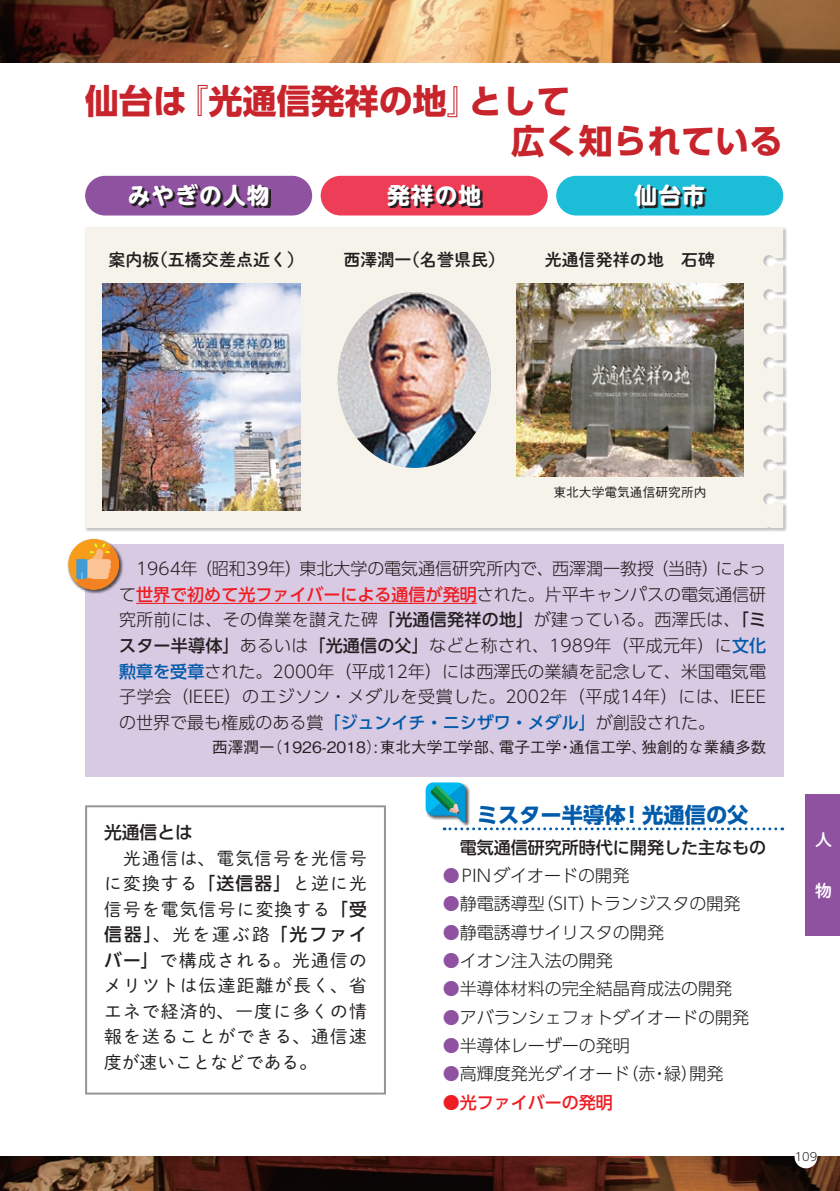
<style>
.page{position:relative;width:840px;height:1191px;background:#fff}
.page>*{position:absolute;margin:0;border:0;box-sizing:border-box;transform-origin:0 0}
.t1{font:700 34px/39.6px "UD Shin Go Pro";color:#c8242b}
.t2{font:700 22.6px "UD Shin M Go Pro";letter-spacing:.05em;color:#fff}
.t3{font:700 21.2px "UD Shin Go Pro";color:#015aaa}
.t4{font:17.8px/25.6px "Shuei M Go Std L";letter-spacing:.07em;color:#231f20;text-align:justify}
.t5{font:500 17.8px "UD Shin Go Pro";letter-spacing:.06em;color:#231f20}
.t6{font:300 17px/25.6px "UD Shin Go Pro";color:#231f20;text-align:justify}
.t7{font:17px "Shuei M Go Std B";color:#231f20}
.t8{font:500 17px "UD Shin Go Pro";color:#231f20}
.t9{font:500 17px "UD Shin Go Pro";color:#ee1d23}
.t10{font:17px "Shuei M Go Std B";color:#fff}
.t11{font:500 15.6px "Gothic BBB Pr 5";color:#231f20}
.t12{font:500 12.8px "Gothic BBB Pr 5";color:#231f20}
.t13{font:300 11.4px "UD Shin Go Pro";color:#231f20}
.s1{font-weight:500;color:#ee1d23}
.s2{font-weight:500}
.s3{font-weight:500;color:#015aaa}
.s4{font-family:"UD Shin Go Pro";font-weight:500}
.s5{font-family:"Shuei M Go Std L";font-weight:400}
.s6{color:#8e52a1}
.s7{font-weight:300}
</style>
<div class="page">
<img style="left:0;top:0;width:839px;height:62px">
<img style="left:0;top:1157px;width:839px;height:34px">
<div style="left:85px;top:544px;width:697px;height:233px;background:#d9cae3"></div>
<hr style="left:136px;top:603px;width:340px;height:1px;background:#ee1d23">
<div style="left:84px;top:226px;width:702px;height:306px;background:#231f20;opacity:.3"></div>
<div style="left:85px;top:227px;width:697px;height:300px;background:#f6f3ea"></div>
<div style="left:68px;top:538px;width:56px;height:56px;background:#231f20;opacity:.75"></div>
<svg style="left:68px;top:539px;width:51px;height:51px;background:#dfa96c"></svg>
<svg style="left:425px;top:782px;width:357px;height:48px"></svg>
<div style="left:85px;top:805px;width:301px;height:289px;border:2px solid #939598"></div>
<img style="left:102px;top:283px;width:198px;height:227px">
<img style="left:337px;top:292px;width:153px;height:176px">
<img style="left:516px;top:283px;width:227px;height:193px">
<div style="left:556px;top:176px;width:226px;height:39px;background:#1cbed7;border-radius:20px"></div>
<svg style="left:637px;top:186px;width:69px;height:22px"></svg>
<div style="left:85px;top:176px;width:227px;height:39px;background:#8e52a1;border-radius:20px"></div>
<svg style="left:131px;top:185px;width:140px;height:23px"></svg>
<div style="left:320px;top:176px;width:227px;height:39px;background:#ee3d56;border-radius:20px"></div>
<svg style="left:389px;top:186px;width:93px;height:22px"></svg>
<div style="left:805px;top:794px;width:34px;height:141px;background:#8e52a1"></div>
<div style="left:794px;top:1145px;width:22px;height:23px;background:#fff;border-radius:50%"></div>
<h1 class="t1" style="left:510px;top:81px;width:274px;text-indent:-425px">仙台は『光通信発祥の地』として<br>広く知られている</h1>
<h2 class="t2" style="left:128px;top:177px;width:143px">みやぎの人物</h2>
<h2 class="t2" style="left:387px;top:177px;width:96px">発祥の地</h2>
<h2 class="t2" style="left:634px;top:177px;width:72px">仙台市</h2>
<p class="t7" style="left:108px;top:247px;width:197px">案内板（五橋交差点近く）</p>
<p class="t7" style="left:343px;top:247px;width:163px">西澤潤一（名誉県民）</p>
<p class="t7" style="left:544px;top:247px;width:172px">光通信発祥の地　石碑</p>
<p class="t12" style="left:553px;top:482px;width:155px">東北大学電気通信研究所内</p>
<p class="t6" style="left:119px;top:555px;width:648px">　1964年（昭和39年）東北大学の電気通信研究所内で、西澤潤一教授（当時）によって<span class="s1">世界で初めて光ファイバーによる通信が発明</span>された。片平キャンパスの電気通信研究所前には、その偉業を讃えた碑<span class="s2">「光通信発祥の地」</span>が建っている。西澤氏は、<span class="s2">「ミスター半導体」</span>あるいは<span class="s2">「光通信の父」</span>などと称され、1989年（平成元年）に<span class="s3">文化勲章を受章</span>された。2000年（平成12年）には西澤氏の業績を記念して、米国電気電子学会（IEEE）のエジソン・メダルを受賞した。2002年（平成14年）には、IEEEの世界で最も権威のある賞<span class="s3">「ジュンイチ・ニシザワ・メダル」</span>が創設された。</p>
<p class="t11" style="left:212px;top:734px;width:555px">西澤潤一（1926-2018）:東北大学工学部、電子工学・通信工学、独創的な業績多数</p>
<p class="t5" style="left:104px;top:818px;width:90px">光通信とは</p>
<p class="t4" style="left:104px;top:844px;width:264px">　光通信は、電気信号を光信号に変換する<span class="s4">「送信器」</span>と逆に光信号を電気信号に変換する<span class="s4">「受</span></p>
<p class="t5" style="left:104px;top:920px;width:264px">信器」<span class="s5">、光を運ぶ路</span>「光ファイ</p>
<p class="t4" style="left:104px;top:946px;width:264px"><span class="s4">バー」</span>で構成される。光通信のメリツトは伝達距離が長く、省エネで経済的、一度に多くの情報を送ることができる、通信速度が速いことなどである。</p>
<p class="t3" style="left:476px;top:798px;width:273px">ミスター半導体! 光通信の父</p>
<p class="t8" style="left:442px;top:833px;width:325px">　電気通信研究所時代に開発した主なもの</p>
<p class="t6" style="left:442px;top:862px;width:188px"><span class="s6">●</span>PINダイオードの開発</p>
<p class="t6" style="left:442px;top:890px;width:299px"><span class="s6">●</span>静電誘導型（SIT）トランジスタの開発</p>
<p class="t6" style="left:442px;top:918px;width:223px"><span class="s6">●</span>静電誘導サイリスタの開発</p>
<p class="t6" style="left:442px;top:947px;width:172px"><span class="s6">●</span>イオン注入法の開発</p>
<p class="t6" style="left:442px;top:975px;width:291px"><span class="s6">●</span>半導体材料の完全結晶育成法の開発</p>
<p class="t6" style="left:442px;top:1003px;width:308px"><span class="s6">●</span>アバランシェフォトダイオードの開発</p>
<p class="t6" style="left:442px;top:1032px;width:189px"><span class="s6">●</span>半導体レーザーの発明</p>
<p class="t6" style="left:442px;top:1060px;width:282px"><span class="s6">●</span>高輝度発光ダイオード（赤・緑）開発</p>
<p class="t9" style="left:442px;top:1088px;width:172px"><span class="s7">●</span>光ファイバーの発明</p>
<p class="t10" style="left:814px;top:827px;width:18px">人</p>
<p class="t10" style="left:814px;top:878px;width:17px">物</p>
<p class="t13" style="left:794px;top:1147px;width:24px">109</p>
</div>
